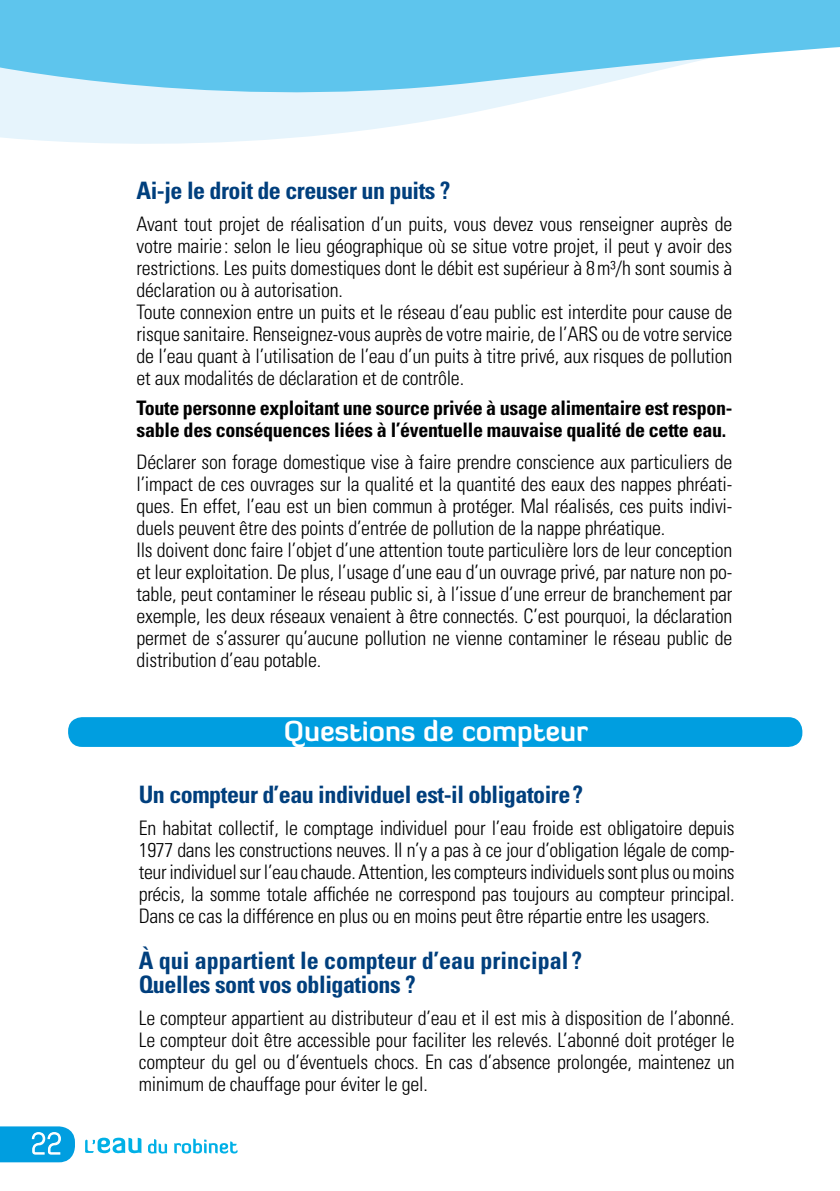
<style>
.page{position:relative;width:840px;height:1191px;background:#fff}
.page>*{position:absolute;margin:0;border:0;box-sizing:border-box;transform-origin:0 0}
.t1{font:36px "Asenine";color:#fff}
.t2{font:700 28px "Diavlo";color:#fff}
.t3{font:700 condensed 24px "Univers";letter-spacing:-.02em;color:#003f7d}
.t4{font:700 condensed 24px/24px "Univers";color:#003f7d}
.t5{font:300 condensed 20px/22px "Univers";letter-spacing:-.01em;color:#000}
.t6{font:700 condensed 20px/22px "Univers";letter-spacing:-.015em;color:#000}
</style>
<div class="page">
<svg style="left:0;top:114px;width:463px;height:30px;fill:#e6f4fc"></svg>
<svg style="left:0;top:0;width:839px;height:114px;fill:#5ec5ed"></svg>
<div style="left:68px;top:717px;width:733px;height:30px;background:#009ee0;border-radius:14px"></div>
<svg style="left:0;top:1126px;width:75px;height:36px"></svg>
<svg style="left:85px;top:1137px;width:56px;height:16px"></svg>
<svg style="left:148px;top:1139px;width:19px;height:14px"></svg>
<svg style="left:174px;top:1138px;width:63px;height:15px"></svg>
<h1 class="t1" style="left:32px;top:1125px;width:31px">22</h1>
<p class="t3" style="left:136px;top:175px;width:315px">Ai-je le droit de creuser un puits ?</p>
<p class="t5" style="left:136px;top:213px;width:597px">Avant tout projet de réalisation d’un puits, vous devez vous renseigner auprès de votre mairie: selon le lieu géographique où se situe votre projet, il peut y avoir des restrictions. Les puits domestiques dont le débit est supérieur à 8m³/h sont soumis à déclaration ou à autorisation.<br>Toute connexion entre un puits et le réseau d’eau public est interdite pour cause de risque sanitaire. Renseignez-vous auprès de votre mairie, de l’ARS ou de votre service de l’eau quant à l’utilisation de l’eau d’un puits à titre privé, aux risques de pollution et aux modalités de déclaration et de contrôle.</p>
<p class="t6" style="left:136px;top:397px;width:597px">Toute personne exploitant une source privée à usage alimentaire est respon&shy;sable des conséquences liées à l’éventuelle mauvaise qualité de cette eau.</p>
<p class="t5" style="left:136px;top:451px;width:597px">Déclarer son forage domestique vise à faire prendre conscience aux particuliers de l’impact de ces ouvrages sur la qualité et la quantité des eaux des nappes phréati&shy;ques. En effet, l’eau est un bien commun à protéger. Mal réalisés, ces puits indivi&shy;duels peuvent être des points d’entrée de pollution de la nappe phréatique.<br>Ils doivent donc faire l’objet d’une attention toute particulière lors de leur conception et leur exploitation. De plus, l’usage d’une eau d’un ouvrage privé, par nature non po&shy;table, peut contaminer le réseau public si, à l’issue d’une erreur de branchement par exemple, les deux réseaux venaient à être connectés. C’est pourquoi, la déclaration permet de s’assurer qu’aucune pollution ne vienne contaminer le réseau public de distribution d’eau potable.</p>
<h2 class="t2" style="left:284px;top:713px;width:305px">Questions de compteur</h2>
<p class="t3" style="left:139px;top:779px;width:445px">Un compteur d’eau individuel est-il obligatoire?</p>
<p class="t5" style="left:139px;top:816px;width:597px;text-align:justify">En habitat collectif, le comptage individuel pour l’eau froide est obligatoire depuis 1977 dans les constructions neuves. Il n’y a pas à ce jour d’obligation légale de comp&shy;teur individuel sur l’eau chaude. Attention, les compteurs individuels sont plus ou moins précis, la somme totale affichée ne correspond pas toujours au compteur principal.<br>Dans ce cas la différence en plus ou en moins peut être répartie entre les usagers.</p>
<p class="t4" style="left:139px;top:948px;width:444px">À qui appartient le compteur d’eau principal ?<br>Quelles sont vos obligations ?</p>
<p class="t5" style="left:139px;top:1006px;width:597px;text-align:justify">Le compteur appartient au distributeur d’eau et il est mis à disposition de l’abonné.<br>Le compteur doit être accessible pour faciliter les relevés. L’abonné doit protéger le compteur du gel ou d’éventuels chocs. En cas d’absence prolongée, maintenez un minimum de chauffage pour éviter le gel.</p>
</div>
